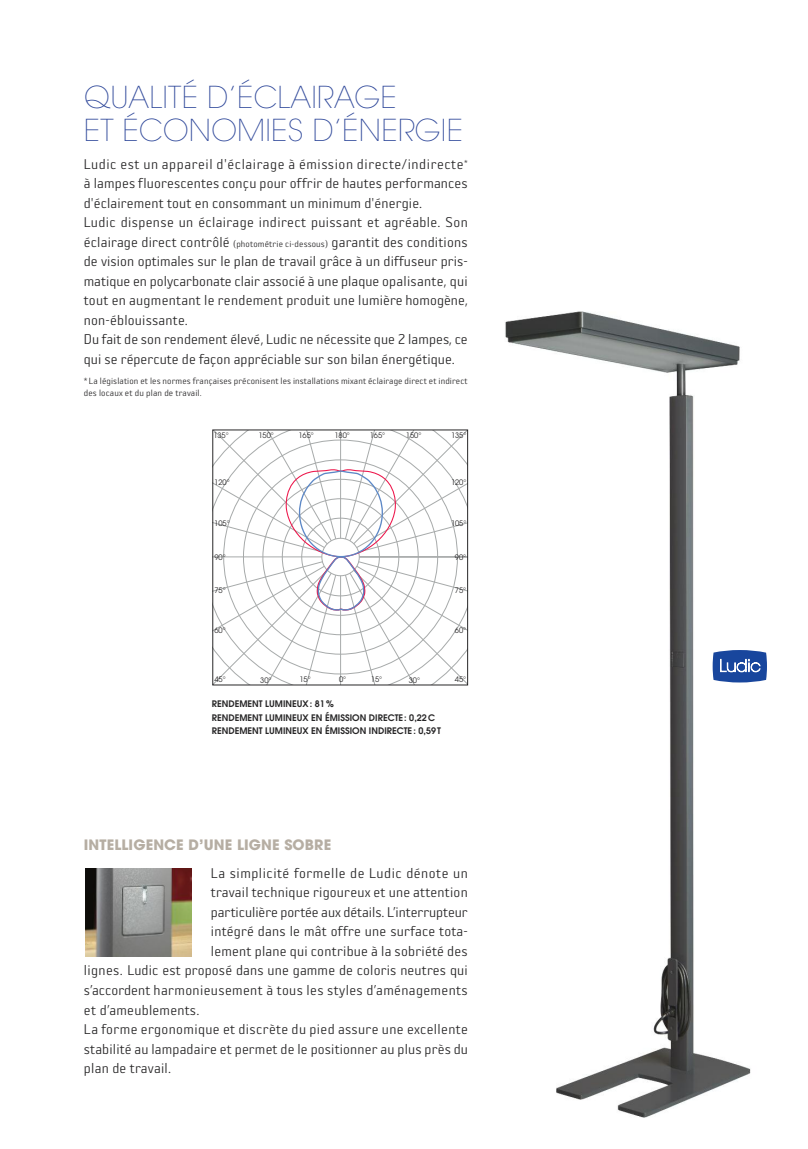
<style>
.page{position:relative;width:808px;height:1149px;background:#fff}
.page>*{position:absolute;margin:0;border:0;box-sizing:border-box;transform-origin:0 0}
.t1{font:200 30px/33px "Avant Garde";letter-spacing:.01em;color:#2f489a}
.t2{font:15.3px/19.5px "Sophisto OT A Gauge";letter-spacing:.01em;color:#272627}
.t3{font:15.3px "Sophisto OT A Gauge";letter-spacing:.035em;color:#272627}
.t4{font:700 14.25px "Avant Garde";letter-spacing:.01em;color:#b6aea3}
.t5{font:9.75px/12px "Sophisto OT A Gauge";letter-spacing:.015em;color:#272627}
.t6{font:600 9px/13.5px "Avant Garde";color:#272627}
.t7{font:7.5px "Avant Garde";color:#272627}
.s1{font-size:9.75px}
</style>
<div class="page">
<img style="left:505px;top:311px;width:246px;height:807px">
<svg style="left:215px;top:431px;width:251px;height:252px"></svg>
<svg style="left:713px;top:649px;width:54px;height:33px;background:#4369af"></svg>
<img style="left:85px;top:868px;width:106px;height:88px">
<h1 class="t1" style="left:84px;top:83px;width:381px">QUALITÉ D’ÉCLAIRAGE<br>ET ÉCONOMIES D’ÉNERGIE</h1>
<p class="t2" style="left:84px;top:155px;width:386px">Ludic est un appareil d'éclairage à émission directe/indirecte<sup>* </sup>à lampes fluorescentes conçu pour offrir de hautes performances d'éclairement tout en consommant un minimum d'énergie.<br>Ludic dispense un éclairage indirect puissant et agréable. Son éclairage direct contrôlé <span class="s1">(photométrie ci-dessous)</span> garantit des conditions de vision optimales sur le plan de travail grâce à un diffuseur pris&shy;matique en polycarbonate clair associé à une plaque opalisante, qui tout en augmentant le rendement produit une lumière homogène, non-éblouissante.<br>Du fait de son rendement élevé, Ludic ne nécessite que 2 lampes, ce qui se répercute de façon appréciable sur son bilan énergétique.</p>
<p class="t5" style="left:84px;top:376px;width:385px">* La législation et les normes françaises préconisent les installations mixant éclairage direct et indirect des locaux et du plan de travail.</p>
<p class="t7" style="left:258px;top:431px;width:17px">150°</p>
<p class="t7" style="left:298px;top:431px;width:17px">165°</p>
<p class="t7" style="left:334px;top:431px;width:17px">180°</p>
<p class="t7" style="left:370px;top:431px;width:17px">165°</p>
<p class="t7" style="left:406px;top:431px;width:17px">150°</p>
<p class="t7" style="left:451px;top:431px;width:17px">135°</p>
<p class="t7" style="left:213px;top:431px;width:17px">135°</p>
<p class="t7" style="left:214px;top:478px;width:17px">120°</p>
<p class="t7" style="left:214px;top:518px;width:17px">105°</p>
<p class="t7" style="left:214px;top:552px;width:13px">90°</p>
<p class="t7" style="left:214px;top:586px;width:13px">75°</p>
<p class="t7" style="left:214px;top:626px;width:13px">60°</p>
<p class="t7" style="left:451px;top:478px;width:17px">120°</p>
<p class="t7" style="left:451px;top:518px;width:17px">105°</p>
<p class="t7" style="left:455px;top:552px;width:13px">90°</p>
<p class="t7" style="left:455px;top:586px;width:13px">75°</p>
<p class="t7" style="left:455px;top:626px;width:13px">60°</p>
<p class="t7" style="left:214px;top:675px;width:13px">45°</p>
<p class="t7" style="left:260px;top:675px;width:13px">30°</p>
<p class="t7" style="left:299px;top:675px;width:13px">15°</p>
<p class="t7" style="left:339px;top:675px;width:9px">0°</p>
<p class="t7" style="left:371px;top:675px;width:13px">15°</p>
<p class="t7" style="left:409px;top:675px;width:13px">30°</p>
<p class="t6" style="left:212px;top:697px;width:230px">RENDEMENT LUMINEUX: 81%<br>RENDEMENT LUMINEUX EN ÉMISSION DIRECTE: 0,22C<br>RENDEMENT LUMINEUX EN ÉMISSION INDIRECTE: 0,59T</p>
<p class="t7" style="left:455px;top:675px;width:13px">45°</p>
<p class="t4" style="left:84px;top:839px;width:249px">INTELLIGENCE D’UNE LIGNE SOBRE</p>
<p class="t3" style="left:211px;top:867px;width:258px">La simplicité formelle de Ludic dénote un</p>
<p class="t2" style="left:211px;top:883px;width:258px">travail technique rigoureux et une attention</p>
<p class="t2" style="left:211px;top:903px;width:258px">particulière portée aux détails. L’interrupteur</p>
<p class="t2" style="left:211px;top:922px;width:259px">intégré dans le mât offre une surface tota-</p>
<p class="t2" style="left:211px;top:942px;width:258px">lement plane qui contribue à la sobriété des</p>
<p class="t2" style="left:84px;top:961px;width:385px">lignes. Ludic est proposé dans une gamme de coloris neutres qui</p>
<p class="t2" style="left:84px;top:981px;width:385px">s’accordent harmonieusement à tous les styles d’aménagements</p>
<p class="t2" style="left:84px;top:1000px;width:117px">et d’ameublements.</p>
<p class="t2" style="left:84px;top:1020px;width:385px">La forme ergonomique et discrète du pied assure une excellente</p>
<p class="t2" style="left:84px;top:1039px;width:385px">stabilité au lampadaire et permet de le positionner au plus près du</p>
<p class="t2" style="left:84px;top:1059px;width:89px">plan de travail.</p>
</div>
